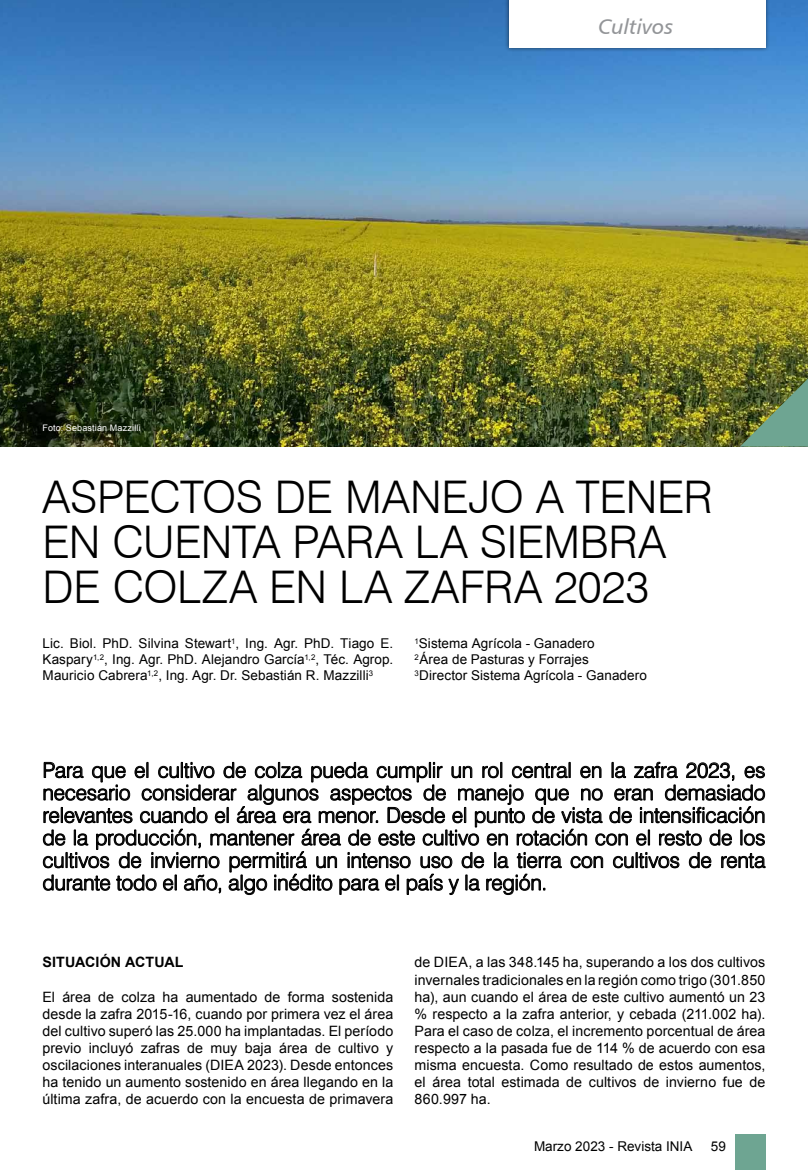
<style>
.page{position:relative;width:808px;height:1170px;background:#fff}
.page>*{position:absolute;margin:0;border:0;box-sizing:border-box;transform-origin:0 0}
.t1{font:300 45px/45px "Swiss 721 BT";letter-spacing:-.005em;color:#000}
.t2{font:300 21px/22.5px "Swiss 721 BT";letter-spacing:-.005em;color:#000;text-align:justify}
.t3{font:21px "Humanist 777 BT Italic B";color:#939598}
.t4{font:14.25px/17.1px "Arial";letter-spacing:.005em;color:#000;text-align:justify}
.t5{font:700 14.25px "Arial";color:#000}
.t6{font:13.5px/16.2px "Arial";letter-spacing:.005em;color:#000;text-align:justify}
.t7{font:9px "Arial";letter-spacing:.02em;color:#fff}
</style>
<div class="page">
<div style="left:734px;top:1134px;width:31px;height:35px;background:#6ea592"></div>
<img style="left:0;top:0;width:808px;height:446px">
<img style="left:740px;top:378px;width:68px;height:68px">
<div style="left:504px;top:0;width:266px;height:52px;background:#000;opacity:.5"></div>
<div style="left:509px;top:0;width:256px;height:47px;background:#fff"></div>
<svg style="left:35px;top:416px;width:113px;height:23px;background:#1f2911"></svg>
<svg style="left:43px;top:761px;width:723px;height:134px"></svg>
<p class="t7" style="left:43px;top:421px;width:100px">Foto: Sebastián Mazzilli</p>
<h2 class="t3" style="left:598px;top:13px;width:76px">Cultivos</h2>
<h1 class="t1" style="left:43px;top:474px;width:334px">Aspectos de man</h1>
<h1 class="t1" style="left:42px;top:474px;width:672px;text-indent:399px">ejo a ten er en cuenta para la siembra de colza en la zafra 2023</h1>
<p class="t6" style="left:43px;top:635px;width:352px">Lic. Biol. PhD. Silvina Stewart<sup>1</sup>, Ing. Agr. PhD. Tiago E.<br>Kaspary<sup>1,2</sup>, Ing. Agr. PhD. Alejandro García<sup>1,2</sup>, Téc. Agrop.<br>Mauricio Cabrera<sup>1,2</sup>, Ing. Agr. Dr. Sebastián R. Mazzilli<sup>3</sup></p>
<p class="t6" style="left:415px;top:635px;width:234px;text-align:left"><sup>1</sup>Sistema Agrícola - Ganadero<br><sup>2</sup>Área de Pasturas y Forrajes<br><sup>3</sup>Director Sistema Agrícola - Ganadero</p>
<p class="t2" style="left:43px;top:758px;width:724px">Para que el cultivo de colza pueda cumplir un rol central en la zafra 2023, es necesario considerar algunos aspectos de manejo que no eran demasiado relevantes cuando el área era menor. Desde el punto de vista de intensificación de la producción, mantener área de este cultivo en rotación con el resto de los cultivos de invierno permitirá un intenso uso de la tierra con cultivos de renta durante todo el año, algo inédito para el país y la región.</p>
<p class="t5" style="left:43px;top:952px;width:20px">SITUACIÓN</p>
<p class="t5" style="left:125px;top:952px;width:11px">ACTUAL</p>
<p class="t4" style="left:43px;top:988px;width:352px">El área de colza ha aumentado de forma sostenida desde la zafra 2015-16, cuando por primera vez el área del cultivo superó las 25.000 ha implantadas. El período previo incluyó zafras de muy baja área de cultivo y oscilaciones interanuales (DIEA 2023). Desde entonces ha tenido un aumento sostenido en área llegando en la última zafra, de acuerdo con la encuesta de primavera</p>
<p class="t4" style="left:415px;top:953px;width:352px">de DIEA, a las 348.145 ha, superando a los dos cultivos invernales tradicionales en la región como trigo (301.850 ha), aun cuando el área de este cultivo aumentó un 23 % respecto a la zafra anterior, y cebada (211.002 ha).<br>Para el caso de colza, el incremento porcentual de área respecto a la pasada fue de 114 % de acuerdo con esa misma encuesta. Como resultado de estos aumentos, el área total estimada de cultivos de invierno fue de 860.997 ha.</p>
<p class="t6" style="left:534px;top:1138px;width:160px">Marzo 2023 - Revista INIA</p>
<p class="t6" style="left:711px;top:1138px;width:17px">59</p>
</div>
